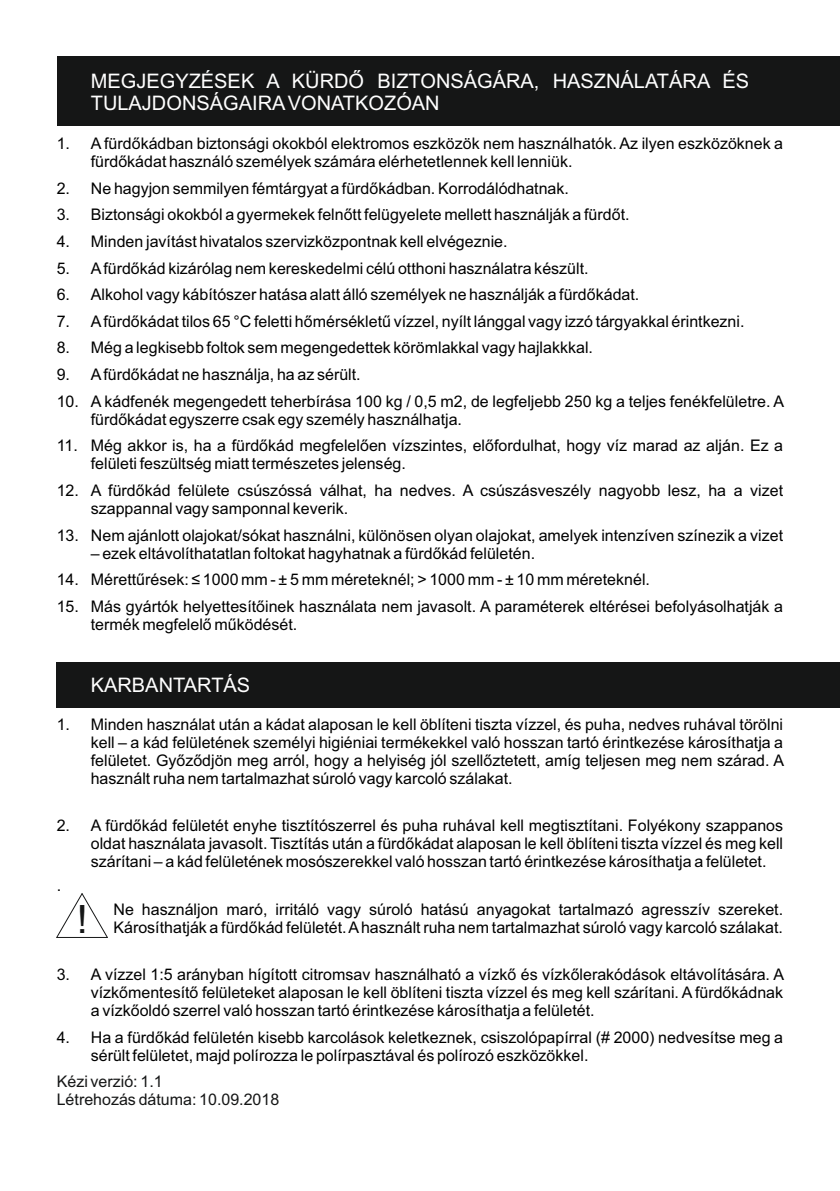
<style>
.page{position:relative;width:840px;height:1191px;background:#fff}
.page>*{position:absolute;margin:0;border:0;box-sizing:border-box;transform-origin:0 0}
.t1{font:39px "Arial";color:#151616}
.t2{font:20px/22.4px "Arial";color:#fff}
.t3{font:16px/17.8px "Arial";color:#000}
.t4{font:16px "Arial";color:#151616}
</style>
<div class="page">
<div style="left:57px;top:57px;width:782px;height:69px;background:#151616"></div>
<div style="left:57px;top:662px;width:782px;height:45px;background:#151616"></div>
<svg style="left:56px;top:893px;width:52px;height:45px"></svg>
<p class="t2" style="left:91px;top:71px;width:659px">MEGJEGYZÉSEK A KÜRDŐ BIZTONSÁGÁRA, HASZNÁLATÁRA ÉS<br>TULAJDONSÁGAIRAVONATKOZÓAN</p>
<p class="t3" style="left:91px;top:136px;width:693px;text-indent:-34px">1. A fürdőkádban biztonsági okokból elektromos eszközök nem használhatók. Az ilyen eszközöknek a fürdőkádat használó személyek számára elérhetetlennek kell lenniük.</p>
<p class="t3" style="left:57px;top:181px;width:513px">2. Ne hagyjon semmilyen fémtárgyat a fürdőkádban. Korrodálódhatnak.</p>
<p class="t3" style="left:57px;top:207px;width:574px">3. Biztonsági okokból a gyermekek felnőtt felügyelete mellett használják a fürdőt.</p>
<p class="t3" style="left:57px;top:234px;width:452px">4. Minden javítást hivatalos szervizközpontnak kell elvégeznie.</p>
<p class="t3" style="left:57px;top:260px;width:533px">5. Afürdőkád kizárólag nem kereskedelmi célú otthoni használatra készült.</p>
<p class="t3" style="left:57px;top:287px;width:583px">6. Alkohol vagy kábítószer hatása alatt álló személyek ne használják a fürdőkádat.</p>
<p class="t3" style="left:57px;top:314px;width:689px">7. Afürdőkádat tilos 65 °C feletti hőmérsékletű vízzel, nyílt lánggal vagy izzó tárgyakkal érintkezni.</p>
<p class="t3" style="left:57px;top:340px;width:537px">8. Még a legkisebb foltok sem megengedettek körömlakkal vagy hajlakkkal.</p>
<p class="t3" style="left:57px;top:367px;width:305px">9. Afürdőkádat ne használja, ha az sérült.</p>
<p class="t3" style="left:91px;top:394px;width:694px;text-indent:-34px">10. A kádfenék megengedett teherbírása 100 kg / 0,5 m2, de legfeljebb 250 kg a teljes fenékfelületre. A fürdőkádat egyszerre csak egy személy használhatja.</p>
<p class="t3" style="left:91px;top:438px;width:693px;text-indent:-34px">11. Még akkor is, ha a fürdőkád megfelelően vízszintes, előfordulhat, hogy víz marad az alján. Ez a felületi feszültség miatt természetes jelenség.</p>
<p class="t3" style="left:91px;top:483px;width:693px;text-indent:-34px">12. A fürdőkád felülete csúszóssá válhat, ha nedves. A csúszásveszély nagyobb lesz, ha a vizet szappannal vagy samponnal keverik.</p>
<p class="t3" style="left:57px;top:527px;width:727px">13. Nem ajánlott olajokat/sókat használni, különösen olyan olajokat, amelyek intenzíven színezik a vizet</p>
<p class="t3" style="left:91px;top:545px;width:445px">– ezek eltávolíthatatlan foltokat hagyhatnak a fürdőkád felületén.</p>
<p class="t3" style="left:57px;top:572px;width:594px">14. Mérettűrések: ≤ 1000 mm - ± 5 mm méreteknél; &gt; 1000 mm - ± 10 mm méreteknél.</p>
<p class="t3" style="left:91px;top:599px;width:693px;text-indent:-34px">15. Más gyártók helyettesítőinek használata nem javasolt. A paraméterek eltérései befolyásolhatják a termék megfelelő működését.</p>
<p class="t2" style="left:91px;top:675px;width:161px">KARBANTARTÁS</p>
<p class="t3" style="left:91px;top:717px;width:694px;text-align:justify;text-indent:-34px">1. Minden használat után a kádat alaposan le kell öblíteni tiszta vízzel, és puha, nedves ruhával törölni kell – a kád felületének személyi higiéniai termékekkel való hosszan tartó érintkezése károsíthatja a felületet. Győződjön meg arról, hogy a helyiség jól szellőztetett, amíg teljesen meg nem szárad. A használt ruha nem tartalmazhat súroló vagy karcoló szálakat.</p>
<p class="t3" style="left:91px;top:818px;width:693px;text-align:justify;text-indent:-34px">2. A fürdőkád felületét enyhe tisztítószerrel és puha ruhával kell megtisztítani. Folyékony szappanos oldat használata javasolt. Tisztítás után a fürdőkádat alaposan le kell öblíteni tiszta vízzel és meg kell szárítani – a kád felületének mosószerekkel való hosszan tartó érintkezése károsíthatja a felületet.</p>
<p class="t3" style="left:113px;top:901px;width:670px">Ne használjon maró, irritáló vagy súroló hatású anyagokat tartalmazó agresszív szereket.<br>Károsíthatják a fürdőkád felületét. Ahasznált ruha nem tartalmazhat súroló vagy karcoló szálakat.</p>
<p class="t3" style="left:91px;top:967px;width:694px;text-align:justify;text-indent:-34px">3. A vízzel 1:5 arányban hígított citromsav használható a vízkő és vízkőlerakódások eltávolítására. A vízkőmentesítő felületeket alaposan le kell öblíteni tiszta vízzel és meg kell szárítani. A fürdőkádnak a vízkőoldó szerrel való hosszan tartó érintkezése károsíthatja a felületét.</p>
<p class="t3" style="left:57px;top:878px;width:6px">.</p>
<h1 class="t1" style="left:77px;top:904px;width:12px">!</h1>
<p class="t3" style="left:91px;top:1029px;width:693px;text-indent:-34px">4. Ha a fürdőkád felületén kisebb karcolások keletkeznek, csiszolópapírral (# 2000) nedvesítse meg a sérült felületet, majd polírozza le polírpasztával és polírozó eszközökkel.</p>
<p class="t4" style="left:57px;top:1075px;width:107px">Kézi verzió: 1.1</p>
<p class="t4" style="left:57px;top:1093px;width:224px">Létrehozás dátuma: 10.09.2018</p>
</div>
